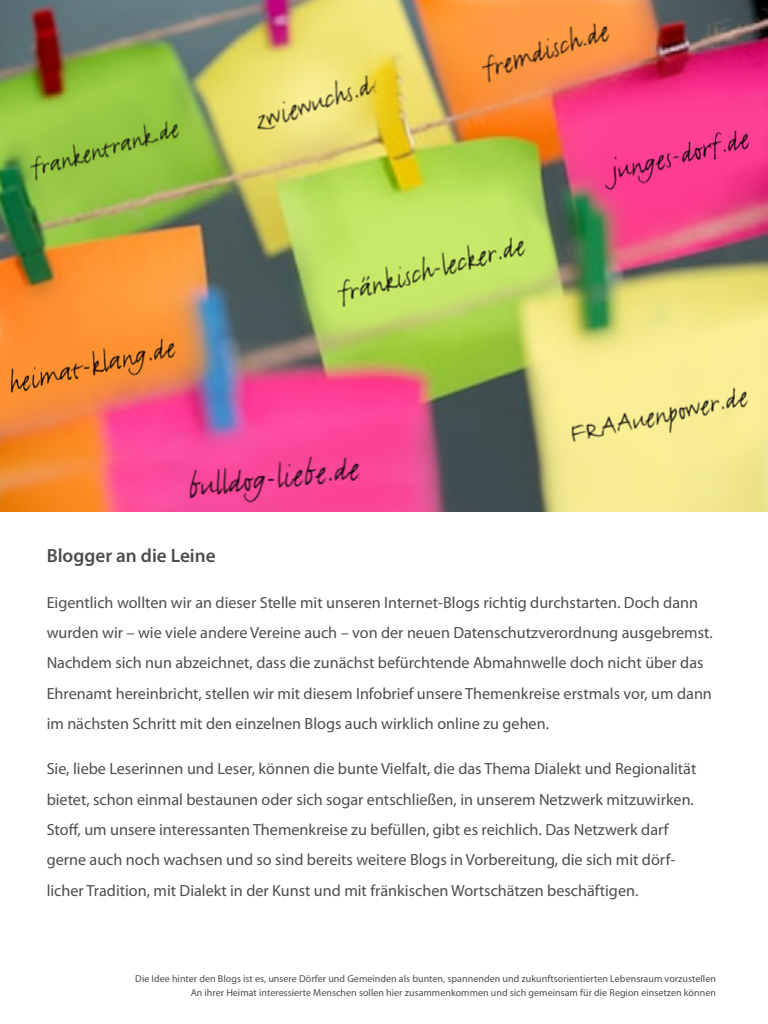
<style>
.page{position:relative;width:768px;height:1024px;background:#fff}
.page>*{position:absolute;margin:0;border:0;box-sizing:border-box;transform-origin:0 0}
.t1{font:600 19.2px "Myriad Pro";color:#4d4d4f}
.t2{font:16.2px/30.3px "Myriad Pro";color:#4d4d4f}
.t3{font:10px/14px "Myriad Pro";letter-spacing:.005em;color:#4d4d4f;text-align:right}
</style>
<div class="page">
<img style="left:0;top:0;width:768px;height:512px">
<p class="t1" style="left:47px;top:544px;width:171px">Blogger an die Leine</p>
<p class="t2" style="left:47px;top:587px;width:668px">Eigentlich wollten wir an dieser Stelle mit unseren Internet-Blogs richtig durchstarten. Doch dann wurden wir – wie viele andere Vereine auch – von der neuen Datenschutzverordnung ausgebremst.<br>Nachdem sich nun abzeichnet, dass die zunächst befürchtende Abmahnwelle doch nicht über das Ehrenamt hereinbricht, stellen wir mit diesem Infobrief unsere Themenkreise erstmals vor, um dann im nächsten Schritt mit den einzelnen Blogs auch wirklich online zu gehen.</p>
<p class="t2" style="left:47px;top:754px;width:651px">Sie, liebe Leserinnen und Leser, können die bunte Vielfalt, die das Thema Dialekt und Regionalität bietet, schon einmal bestaunen oder sich sogar entschließen, in unserem Netzwerk mitzuwirken.<br>Stoff, um unsere interessanten Themenkreise zu befüllen, gibt es reichlich. Das Netzwerk darf gerne auch noch wachsen und so sind bereits weitere Blogs in Vorbereitung, die sich mit dörf&shy;licher Tradition, mit Dialekt in der Kunst und mit fränkischen Wortschätzen beschäftigen.</p>
<p class="t3" style="left:135px;top:972px;width:582px">Die Idee hinter den Blogs ist es, unsere Dörfer und Gemeinden als bunten, spannenden und zukunftsorientierten Lebensraum vorzustellen<br>An ihrer Heimat interessierte Menschen sollen hier zusammenkommen und sich gemeinsam für die Region einsetzen können</p>
</div>
